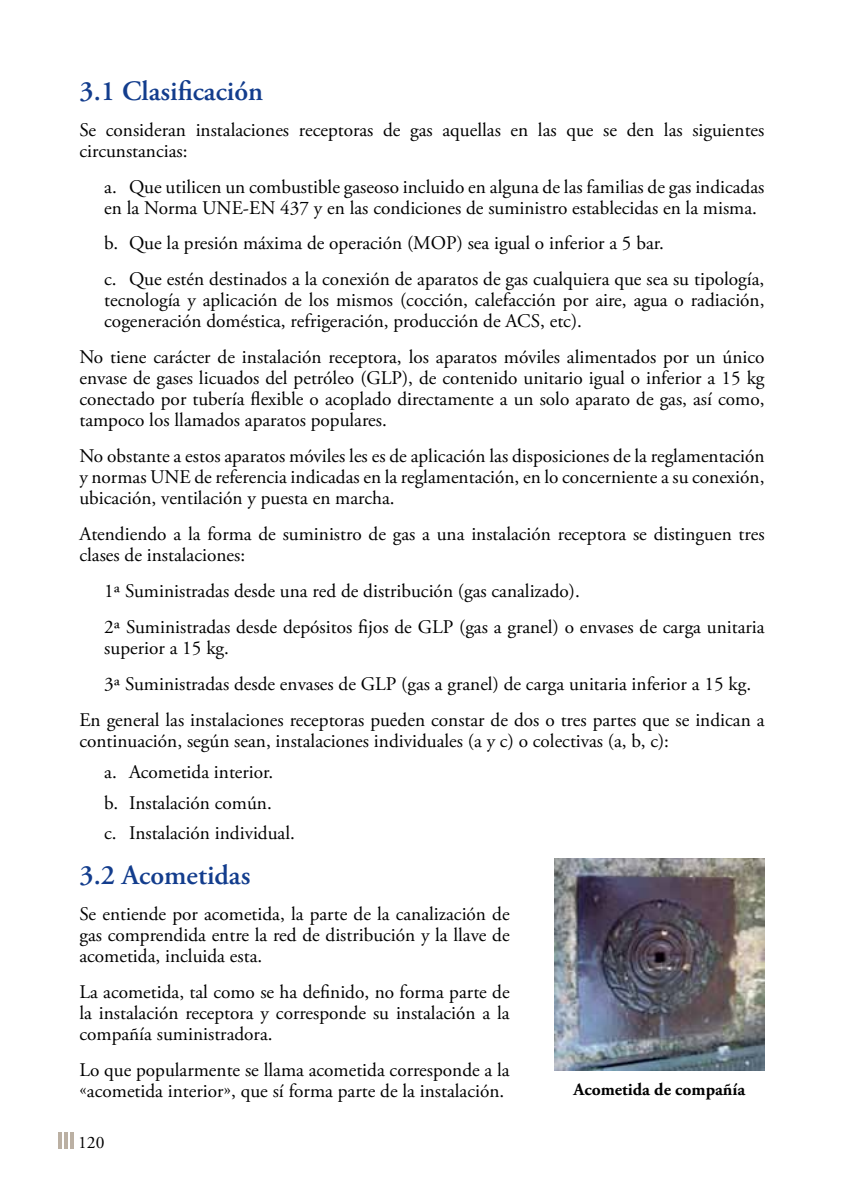
<style>
.page{position:relative;width:844px;height:1191px;background:#fff}
.page>*{position:absolute;margin:0;border:0;box-sizing:border-box;transform-origin:0 0}
.XX{font:600 28px "Adobe Garamond Pro";color:#133d8d}
.abc{font:19.25px/21px "Adobe Garamond Pro";color:#000}
._5mm{font:19.25px/21px "Adobe Garamond Pro";color:#000}
.t1{font:700 17.5px "Adobe Garamond Pro";color:#000}
.t2{font:17.5px "Adobe Garamond Pro";color:#000}
</style>
<div class="page">
<hr style="left:58px;top:1132px;width:4px;height:17px;background:#bbb0a3">
<hr style="left:64px;top:1132px;width:4px;height:17px;background:#bbb0a3">
<hr style="left:70px;top:1132px;width:3px;height:17px;background:#bbb0a3">
<img style="left:554px;top:858px;width:210px;height:212px">
<p class="XX" style="left:79px;top:75px;width:185px">3.1 Clasificación</p>
<p class="abc" style="left:79px;top:120px;width:686px">Se consideran instalaciones receptoras de gas aquellas en las que se den las siguientes circunstancias:</p>
<p class="abc" style="left:104px;top:177px;width:661px">a. Que utilicen un combustible gaseoso incluido en alguna de las familias de gas indicadas en la Norma UNE-EN 437 y en las condiciones de suministro establecidas en la misma.</p>
<p class="abc" style="left:104px;top:233px;width:561px">b. Que la presión máxima de operación (MOP) sea igual o inferior a 5 bar.</p>
<p class="abc" style="left:104px;top:269px;width:661px;text-align:justify">c. Que estén destinados a la conexión de aparatos de gas cualquiera que sea su tipología, tecnología y aplicación de los mismos (cocción, calefacción por aire, agua o radiación, cogeneración doméstica, refrigeración, producción de ACS, etc).</p>
<p class="abc" style="left:79px;top:347px;width:686px;text-align:justify">No tiene carácter de instalación receptora, los aparatos móviles alimentados por un único envase de gases licuados del petróleo (GLP), de contenido unitario igual o inferior a 15 kg conectado por tubería flexible o acoplado directamente a un solo aparato de gas, así como, tampoco los llamados aparatos populares.</p>
<p class="abc" style="left:79px;top:446px;width:686px;text-align:justify">No obstante a estos aparatos móviles les es de aplicación las disposiciones de la reglamentación y normas UNE de referencia indicadas en la reglamentación, en lo concerniente a su conexión, ubicación, ventilación y puesta en marcha.</p>
<p class="abc" style="left:79px;top:524px;width:686px">Atendiendo a la forma de suministro de gas a una instalación receptora se distinguen tres clases de instalaciones:</p>
<p class="_5mm" style="left:104px;top:581px;width:477px">1ª Suministradas desde una red de distribución (gas canalizado).</p>
<p class="_5mm" style="left:104px;top:617px;width:662px">2ª Suministradas desde depósitos fijos de GLP (gas a granel) o envases de carga unitaria superior a 15 kg.</p>
<p class="_5mm" style="left:104px;top:674px;width:648px">3ª Suministradas desde envases de GLP (gas a granel) de carga unitaria inferior a 15 kg.</p>
<p class="abc" style="left:79px;top:709px;width:686px">En general las instalaciones receptoras pueden constar de dos o tres partes que se indican a continuación, según sean, instalaciones individuales (a y c) o colectivas (a, b, c):</p>
<p class="abc" style="left:104px;top:761px;width:170px">a. Acometida interior.</p>
<p class="abc" style="left:104px;top:792px;width:169px">b. Instalación común.</p>
<p class="abc" style="left:104px;top:823px;width:192px">c. Instalación individual.</p>
<p class="XX" style="left:79px;top:859px;width:172px">3.2 Acometidas</p>
<p class="abc" style="left:79px;top:904px;width:431px;text-align:justify">Se entiende por acometida, la parte de la canalización de gas comprendida entre la red de distribución y la llave de acometida, incluida esta.</p>
<p class="abc" style="left:79px;top:982px;width:432px;text-align:justify">La acometida, tal como se ha definido, no forma parte de la instalación receptora y corresponde su instalación a la compañía suministradora.</p>
<p class="abc" style="left:79px;top:1060px;width:432px">Lo que popularmente se llama acometida corresponde a la «acometida interior», que sí forma parte de la instalación.</p>
<p class="t2" style="left:78px;top:1132px;width:28px">120</p>
<p class="t1" style="left:573px;top:1079px;width:173px">Acometida de compañía</p>
</div>
